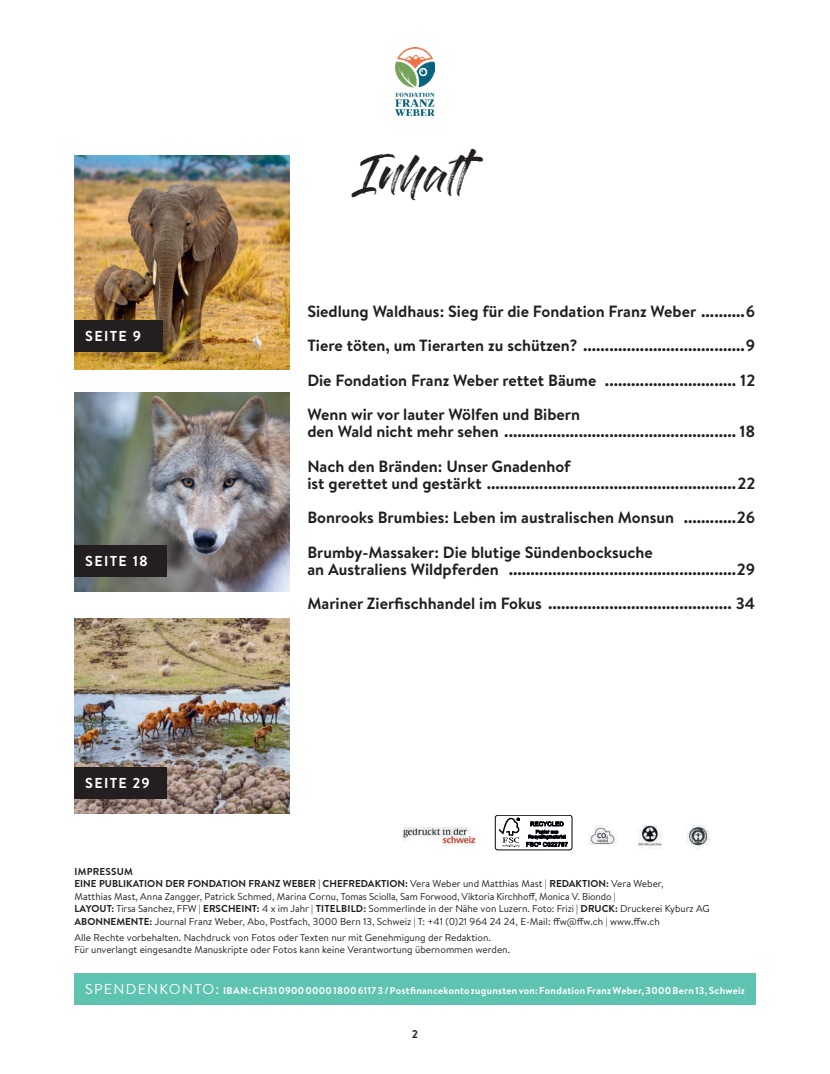
<style>
.page{position:relative;width:830px;height:1074px;background:#fff}
.page>*{position:absolute;margin:0;border:0;box-sizing:border-box;transform-origin:0 0}
.t1{font:37.5px "Gloss And Bloom";color:#231f20}
.t2{font:700 16.25px/34.4px "Brandon Text";color:#231f20;text-align:justify}
.t3{font:700 14.38px "Brandon Text";letter-spacing:.085em;color:#fff}
.t4{font:700 11.25px "Brandon Text";color:#231f20}
.t5{font:10px/12.5px "Brandon Text";color:#231f20}
.t6{font:700 10px "Brandon Text";letter-spacing:.025em;color:#fff}
.s1{font-weight:700}
.s2{font-weight:400;font-size:14.38px}
</style>
<div class="page">
<img style="left:395px;top:48px;width:39px;height:67px">
<img style="left:74px;top:618px;width:215px;height:195px">
<img style="left:74px;top:393px;width:216px;height:198px">
<img style="left:74px;top:156px;width:215px;height:214px">
<div style="left:74px;top:973px;width:681px;height:31px;background:#5fc3b2"></div>
<div style="left:495px;top:815px;width:77px;height:35px;border:1px solid #000309;border-radius:3px"></div>
<svg style="left:498px;top:817px;width:21px;height:30px"></svg>
<svg style="left:526px;top:821px;width:41px;height:25px"></svg>
<img style="left:402px;top:827px;width:74px;height:19px">
<img style="left:589px;top:825px;width:122px;height:25px">
<div style="left:74px;top:320px;width:89px;height:32px;background:#231f20"></div>
<div style="left:74px;top:545px;width:93px;height:32px;background:#231f20"></div>
<div style="left:74px;top:767px;width:93px;height:31px;background:#231f20"></div>
<p class="t3" style="left:85px;top:326px;width:57px">SEITE 9</p>
<p class="t3" style="left:85px;top:551px;width:64px">SEITE 18</p>
<p class="t3" style="left:85px;top:773px;width:66px">SEITE 29</p>
<h1 class="t1" style="left:362px;top:157px;width:130px">Inhalt</h1>
<p class="t2" style="left:307px;top:294px;width:449px">Siedlung Waldhaus: Sieg für die Fondation Franz Weber ..........6<br>Tiere töten, um Tierarten zu schützen? .....................................9<br>Die Fondation Franz Weber rettet Bäume .............................. 12<br>Wenn wir vor lauter Wölfen und Bibern</p>
<p class="t2" style="left:307px;top:414px;width:449px">den Wald nicht mehr sehen ..................................................... 18<br>Nach den Bränden: Unser Gnadenhof</p>
<p class="t2" style="left:307px;top:466px;width:449px">ist gerettet und gestärkt .........................................................22<br>Bonrooks Brumbies: Leben im australischen Monsun ............26<br>Brumby-Massaker: Die blutige Sündenbocksuche</p>
<p class="t2" style="left:307px;top:552px;width:449px">an Australiens Wildpferden ....................................................29<br>Mariner Zierfischhandel im Fokus .......................................... 34</p>
<p class="t5" style="left:74px;top:864px;width:636px"><span class="s1">IMPRESSUM<br>EINE PUBLIKATION DER FONDATION FRANZ WEBER | CHEFREDAKTION:</span> Vera Weber und Matthias Mast | <span class="s1">REDAKTION:</span> Vera Weber,<br>Matthias Mast, Anna Zangger, Patrick Schmed, Marina Cornu, Tomas Sciolla, Sam Forwood, Viktoria Kirchhoff, Monica V. Biondo |<br><span class="s1">LAYOUT:</span> Tirsa Sanchez, FFW | <span class="s1">ERSCHEINT:</span> 4 x im Jahr | <span class="s1">TITELBILD:</span> Sommerlinde in der Nähe von Luzern. Foto: Frizi | <span class="s1">DRUCK:</span> Druckerei Kyburz AG <span class="s1">ABONNEMENTE:</span> Journal Franz Weber, Abo, Postfach, 3000 Bern 13, Schweiz | T: +41 (0)21 964 24 24, E-Mail: ffw@ffw.ch | www.ffw.ch</p>
<p class="t5" style="left:74px;top:930px;width:437px">Alle Rechte vorbehalten. Nachdruck von Fotos oder Texten nur mit Genehmigung der Redaktion.<br>Für unverlangt eingesandte Manuskripte oder Fotos kann keine Verantwortung übernommen werden.</p>
<p class="t6" style="left:85px;top:983px;width:660px"><span class="s2">SPENDENKONTO:</span> IBAN: CH31 0900 0000 1800 6117 3 / Postfinancekonto zugunsten von: Fondation Franz Weber, 3000 Bern 13, Schweiz</p>
<p class="t4" style="left:411px;top:1026px;width:8px">2</p>
</div>
